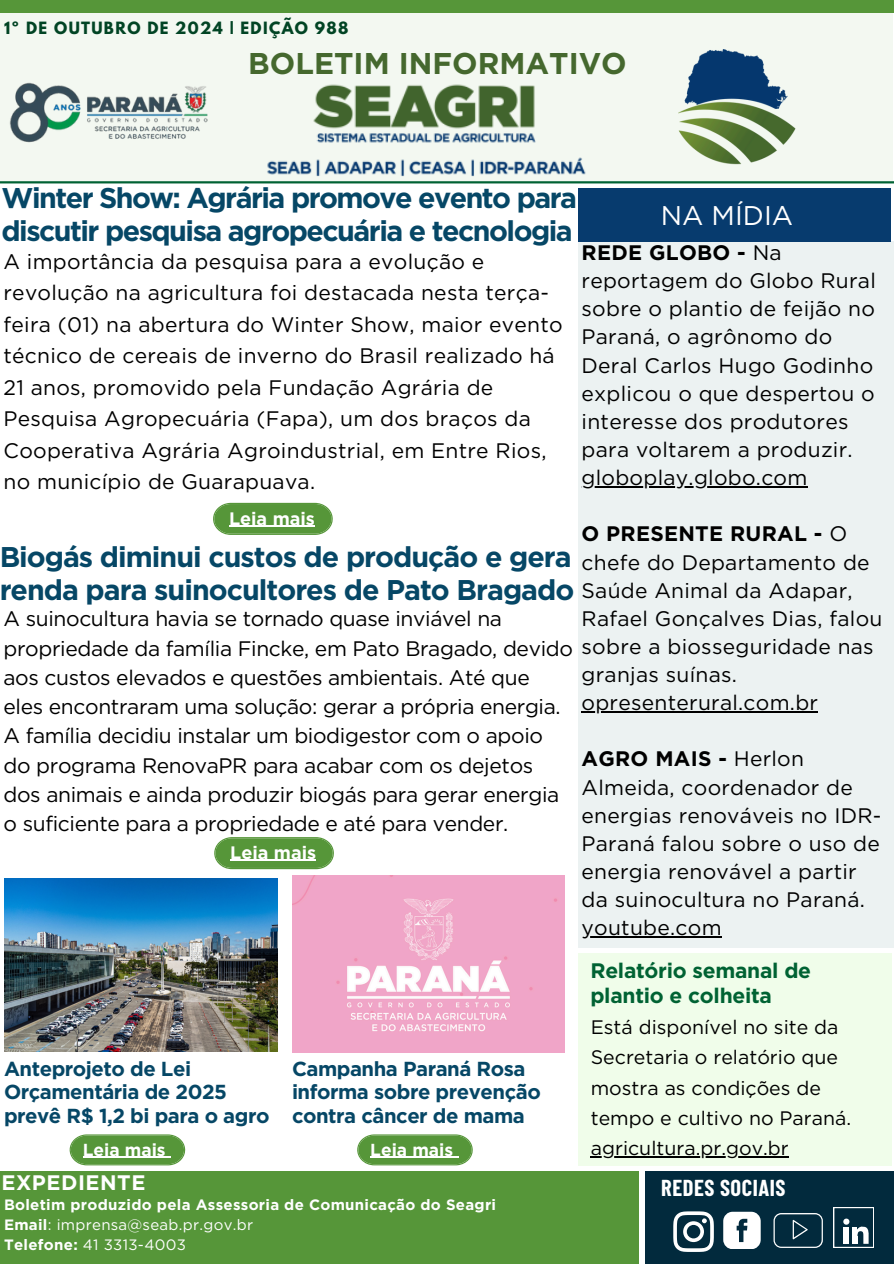
<style>
.page{position:relative;width:894px;height:1264px;background:#fff}
.page>*{position:absolute;margin:0;border:0;box-sizing:border-box;transform-origin:0 0}
.t1{font:700 30px "Gotham";color:#45682e}
.t2{font:700 28.5px/32.7px "Gotham";letter-spacing:-.055em;color:#064766}
.t3{font:700 28.5px/32.7px "Gotham";letter-spacing:-.035em;color:#064766}
.t4{font:27px "Gotham";color:#fff}
.t5{font:700 22.5px "Barlow Condensed";letter-spacing:.025em;color:#fff}
.t6{font:21px/28.2px "Gotham";letter-spacing:.015em;color:#000}
.t7{font:21px/29.2px "Gotham";letter-spacing:-.015em;color:#000}
.t8{font:700 21px/24.8px "Gotham";letter-spacing:-.015em;color:#006233}
.t9{font:700 21px "Gotham";letter-spacing:.015em;color:#000}
.t10{font:700 21px "Gotham";letter-spacing:.025em;color:#fff}
.t11{font:700 20.25px/23.7px "Gotham";letter-spacing:-.025em;color:#064766}
.t12{font:19.5px/30.3px "Gotham";color:#000}
.t13{font:700 18px "Gotham";color:#fff}
.t14{font:700 17.4px "Gotham";color:#fff}
.t15{font:700 15px "Gotham";letter-spacing:.02em;color:#fff}
.t16{font:15px "Gotham";letter-spacing:.02em;color:#fff}
.t17{font:700 15px "League Spartan";letter-spacing:.09em;color:#014424}
.s1{font-weight:700}
.s2{font-weight:400}
</style>
<div class="page">
<hr style="left:0;top:181px;width:893px;height:2px;background:#006233">
<div style="left:0;top:12px;width:892px;height:169px;background:#f3f8f1"></div>
<img style="left:678px;top:49px;width:118px;height:116px">
<div style="left:0;top:0;width:893px;height:12px;background:#569639"></div>
<div style="left:0;top:1170px;width:638px;height:93px;background:#569639"></div>
<div style="left:644px;top:1170px;width:249px;height:93px;background:#022a3d"></div>
<svg style="left:673px;top:1211px;width:40px;height:40px"></svg>
<svg style="left:723px;top:1211px;width:38px;height:38px"></svg>
<img style="left:9px;top:82px;width:199px;height:61px">
<svg style="left:773px;top:1207px;width:100px;height:41px"></svg>
<div style="left:578px;top:241px;width:315px;height:706px;background:#ecf2f2"></div>
<div style="left:578px;top:188px;width:312px;height:53px;background:#073b6e"></div>
<img style="left:267px;top:84px;width:319px;height:92px">
<img style="left:292px;top:876px;width:272px;height:176px">
<svg style="left:214px;top:837px;width:120px;height:32px;background:#639e49"></svg>
<div style="left:578px;top:952px;width:314px;height:213px;background:#f0fdea"></div>
<svg style="left:213px;top:503px;width:120px;height:32px;background:#639e49"></svg>
<img style="left:4px;top:878px;width:273px;height:173px">
<svg style="left:69px;top:1134px;width:116px;height:31px;background:#6da454"></svg>
<hr style="left:581px;top:486px;width:226px;height:1px;background:#000">
<hr style="left:581px;top:711px;width:237px;height:1px;background:#000">
<hr style="left:581px;top:936px;width:140px;height:1px;background:#000">
<svg style="left:357px;top:1134px;width:116px;height:31px;background:#6da455"></svg>
<hr style="left:230px;top:859px;width:86px;height:2px;background:#fff">
<hr style="left:590px;top:1156px;width:198px;height:1px;background:#000">
<hr style="left:229px;top:525px;width:86px;height:2px;background:#fff">
<h6 class="t17" style="left:4px;top:20px;width:346px">1º DE OUTUBRO DE 2024 | EDIÇÃO 988</h6>
<p class="t1" style="left:248px;top:45px;width:380px">BOLETIM INFORMATIVO</p>
<p class="t2" style="left:2px;top:182px;width:577px">Winter Show: Agrária promove evento para discutir pesquisa agropecuária e tecnologia</p>
<p class="t6" style="left:4px;top:245px;width:560px;line-height:31.5px">A importância da pesquisa para a evolução e revolução na agricultura foi destacada nesta terça&shy;feira (01) na abertura do Winter Show, maior evento técnico de cereais de inverno do Brasil realizado há 21 anos, promovido pela Fundação Agrária de Pesquisa Agropecuária (Fapa), um dos braços da Cooperativa Agrária Agroindustrial, em Entre Rios, no município de Guarapuava.</p>
<h2 class="t4" style="left:660px;top:199px;width:134px">NA MÍDIA</h2>
<h6 class="t6" style="left:581px;top:238px;width:296px"><span class="s1">REDE GLOBO -</span> Na reportagem do Globo Rural sobre o plantio de feijão no<br>Paraná, o agrônomo do<br>Deral Carlos Hugo Godinho explicou o que despertou o interesse dos produtores para voltarem a produzir.</h6>
<p class="t6" style="left:581px;top:463px;width:227px">globoplay.globo.com</p>
<p class="t9" style="left:581px;top:521px;width:267px">O PRESENTE RURAL - <span class="s2">O</span></p>
<p class="t6" style="left:581px;top:548px;width:289px">chefe do Departamento de</p>
<p class="t6" style="left:581px;top:576px;width:272px">Saúde Animal da Adapar,</p>
<p class="t6" style="left:581px;top:604px;width:302px">Rafael Gonçalves Dias, falou</p>
<p class="t7" style="left:4px;top:633px;width:871px">propriedade da família Fincke, em Pato Bragado, devido sobre a biosseguridade nas</p>
<p class="t6" style="left:581px;top:660px;width:157px">granjas suínas.</p>
<p class="t6" style="left:581px;top:688px;width:238px">opresenterural.com.br</p>
<p class="t6" style="left:581px;top:744px;width:301px"><span class="s1">AGRO MAIS -</span> Herlon<br>Almeida, coordenador de energias renováveis no IDR-<br>Paraná falou sobre o uso de energia renovável a partir da suinocultura no Paraná.</p>
<p class="t6" style="left:581px;top:913px;width:141px">youtube.com</p>
<h4 class="t13" style="left:229px;top:507px;width:87px">Leia mais</h4>
<p class="t3" style="left:0;top:540px;width:576px">Biogás diminui custos de produção e gera renda para suinocultores de Pato Bragado</p>
<p class="t7" style="left:4px;top:604px;width:500px">A suinocultura havia se tornado quase inviável na</p>
<p class="t7" style="left:4px;top:662px;width:558px">aos custos elevados e questões ambientais. Até que eles encontraram uma solução: gerar a própria energia.<br>A família decidiu instalar um biodigestor com o apoio do programa RenovaPR para acabar com os dejetos dos animais e ainda produzir biogás para gerar energia o suficiente para a propriedade e até para vender.</p>
<h5 class="t13" style="left:230px;top:841px;width:87px">Leia mais</h5>
<p class="t11" style="left:4px;top:1056px;width:267px">Anteprojeto de Lei<br>Orçamentária de 2025 prevê R$ 1,2 bi para o agro</p>
<p class="t14" style="left:83px;top:1138px;width:84px">Leia mais</p>
<h5 class="t11" style="left:292px;top:1056px;width:250px">Campanha Paraná Rosa informa sobre prevenção contra câncer de mama</h5>
<p class="t14" style="left:370px;top:1138px;width:84px">Leia mais</p>
<h5 class="t8" style="left:590px;top:958px;width:222px">Relatório semanal de plantio e colheita</h5>
<p class="t12" style="left:590px;top:1011px;width:262px">Está disponível no site da<br>Secretaria o relatório que mostra as condições de tempo e cultivo no Paraná.</p>
<p class="t12" style="left:590px;top:1133px;width:199px">agricultura.pr.gov.br</p>
<h3 class="t10" style="left:2px;top:1169px;width:145px">EXPEDIENTE</h3>
<h6 class="t5" style="left:661px;top:1173px;width:126px">REDES SOCIAIS</h6>
<h6 class="t15" style="left:4px;top:1195px;width:493px">Boletim produzido pela Assessoria de Comunicação do Seagri</h6>
<h6 class="t16" style="left:4px;top:1215px;width:250px"><span class="s1">Email</span>: imprensa@seab.pr.gov.br</h6>
<p class="t16" style="left:4px;top:1235px;width:183px"><span class="s1">Telefone:</span> 41 3313-4003</p>
<p class="t5" style="left:652px;top:1176px;width:126px">REDES SOCIAIS</p>
</div>
